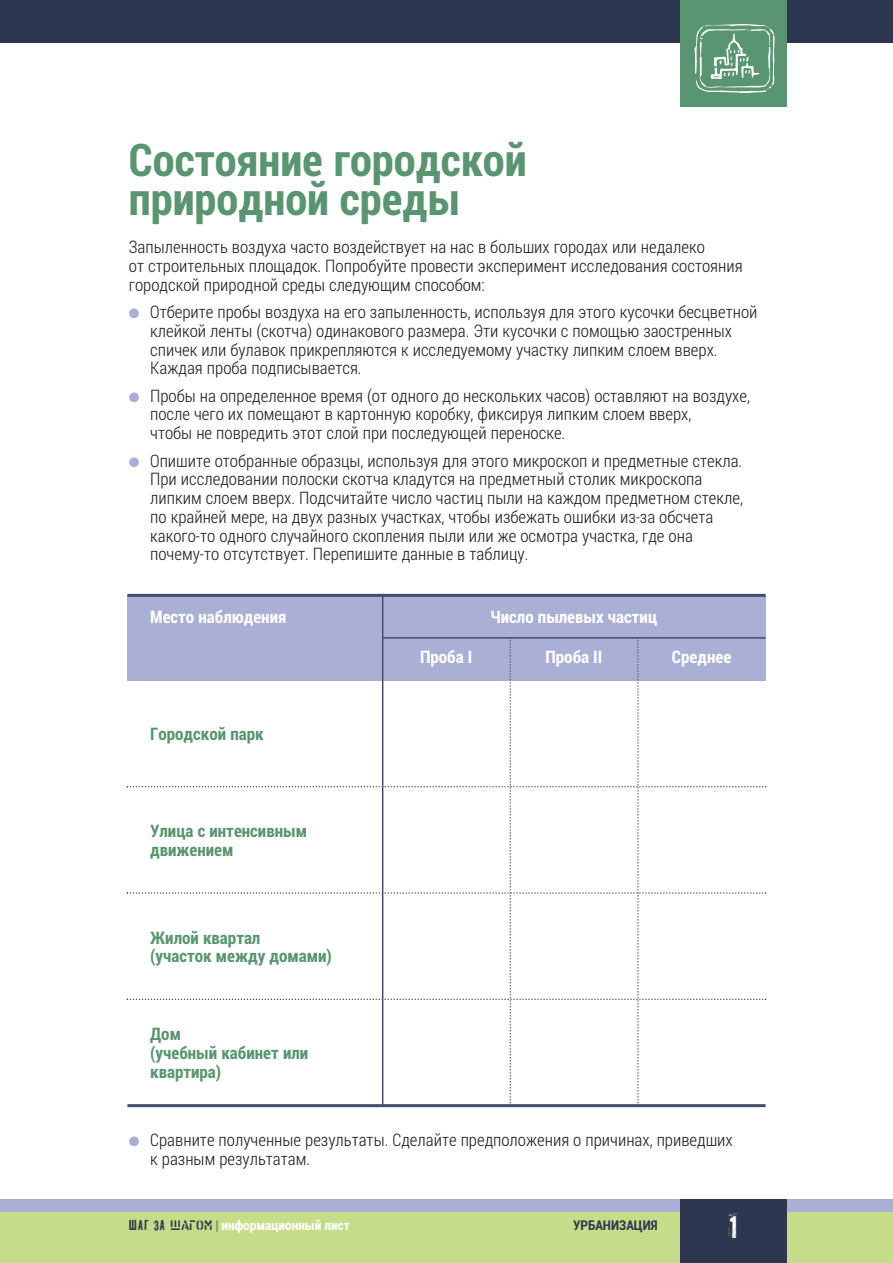
<style>
.page{position:relative;width:893px;height:1263px;background:#fff}
.page>*{position:absolute;margin:0;border:0;box-sizing:border-box;transform-origin:0 0}
.t1{font:700 45px/39px "Roboto Condensed";color:#5a9571}
.t2{font:30px "PF Fuel Pro";color:#fff}
.t3{font:300 17.25px/18.8px "Roboto Condensed";color:#231f20}
.t4{font:700 17.25px/18.8px "Roboto Condensed";color:#5a9571}
.t5{font:700 17.25px "Roboto Condensed";color:#fff}
.t6{font:700 13.5px "Roboto Condensed";color:#fff}
.t7{font:700 13.5px "Roboto Condensed";color:#2e3750}
.s1{color:#aaafd5}
.s2{font-family:"PF Fuel Pro";font-weight:400;color:#2e3750}
.s3{font-family:"Logistica Two";font-weight:400;color:#2e3750}
.s4{font-weight:300;color:#2e3750}
</style>
<div class="page">
<div style="left:0;top:0;width:892px;height:43px;background:#2e3750"></div>
<div style="left:680px;top:0;width:106px;height:106px;background:#5a9571"></div>
<svg style="left:694px;top:24px;width:80px;height:69px"></svg>
<div style="left:0;top:1199px;width:892px;height:13px;background:#aaafd5"></div>
<div style="left:0;top:1212px;width:892px;height:51px;background:#c5dd88"></div>
<div style="left:680px;top:1199px;width:106px;height:64px;background:#2e3750"></div>
<div style="left:127px;top:595px;width:638px;height:85px;background:#aaafd5"></div>
<hr style="left:382px;top:595px;width:1px;height:511px;background:#424c6d">
<hr style="left:127px;top:594px;width:638px;height:3px;background:#424c6d">
<hr style="left:127px;top:1104px;width:638px;height:3px;background:#424c6d">
<svg style="left:127px;top:637px;width:639px;height:469px"></svg>
<h1 class="t1" style="left:129px;top:139px;width:399px">Состояние городской природной среды</h1>
<p class="t3" style="left:129px;top:237px;width:615px">Запыленность воздуха часто воздействует на нас в больших городах или недалеко<br>от строительных площадок. Попробуйте провести эксперимент исследования состояния городской природной среды следующим способом:</p>
<p class="t3" style="left:150px;top:302px;width:609px;text-indent:-21px"><span class="s1">●</span> Отберите пробы воздуха на его запыленность, используя для этого кусочки бесцветной клейкой ленты (скотча) одинакового размера. Эти кусочки с помощью заостренных спичек или булавок прикрепляются к исследуемому участку липким слоем вверх.<br>Каждая проба подписывается.</p>
<p class="t3" style="left:150px;top:386px;width:601px;text-indent:-21px"><span class="s1">●</span> Пробы на определенное время (от одного до нескольких часов) оставляют на воздухе, после чего их помещают в картонную коробку, фиксируя липким слоем вверх,<br>чтобы не повредить этот слой при последующей переноске.</p>
<p class="t3" style="left:150px;top:450px;width:594px;text-indent:-21px"><span class="s1">●</span> Опишите отобранные образцы, используя для этого микроскоп и предметные стекла.<br>При исследовании полоски скотча кладутся на предметный столик микроскопа липким слоем вверх. Подсчитайте число частиц пыли на каждом предметном стекле, по крайней мере, на двух разных участках, чтобы избежать ошибки из-за обсчета какого-то одного случайного скопления пыли или же осмотра участка, где она почему-то отсутствует. Перепишите данные в таблицу.</p>
<p class="t5" style="left:150px;top:605px;width:138px">Место наблюдения</p>
<p class="t5" style="left:490px;top:605px;width:168px">Число пылевых частиц</p>
<p class="t5" style="left:420px;top:645px;width:54px">Проба I</p>
<p class="t5" style="left:545px;top:645px;width:58px">Проба II</p>
<p class="t5" style="left:672px;top:645px;width:61px">Среднее</p>
<p class="t4" style="left:150px;top:724px;width:115px">Городской парк</p>
<p class="t4" style="left:150px;top:821px;width:158px">Улица с интенсивным движением</p>
<p class="t4" style="left:150px;top:927px;width:183px">Жилой квартал<br>(участок между домами)</p>
<p class="t4" style="left:150px;top:1024px;width:159px">Дом<br>(учебный кабинет или квартира)</p>
<p class="t3" style="left:150px;top:1130px;width:584px;text-indent:-21px"><span class="s1">●</span> Сравните полученные результаты. Сделайте предположения о причинах, приведших к разным результатам.</p>
<p class="t6" style="left:129px;top:1216px;width:222px"><span class="s2">Шаг за</span> <span class="s3">шагом</span> <span class="s4">|</span> информационный лист</p>
<p class="t7" style="left:573px;top:1216px;width:86px">УРБАНИЗАЦИЯ</p>
<h2 class="t2" style="left:728px;top:1210px;width:12px">1</h2>
</div>
